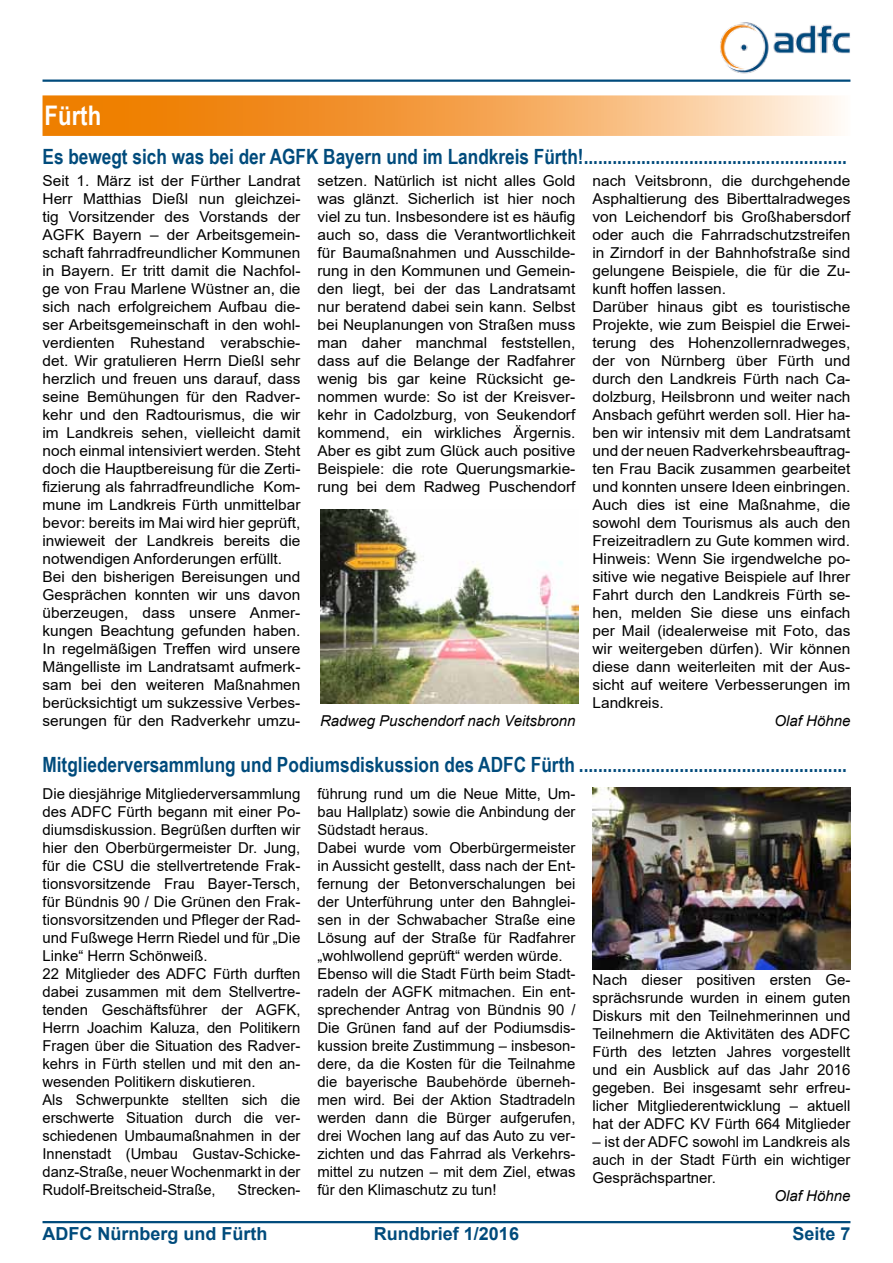
<style>
.page{position:relative;width:893px;height:1263px;background:#fff}
.page>*{position:absolute;margin:0;border:0;box-sizing:border-box;transform-origin:0 0}
.t1{font:700 27px "Arial Narrow";color:#fff}
.t2{font:700 21px "Arial Narrow";color:#004b7c}
.t3{font:700 18px "Arial";color:#004b7c}
.t4{font:15px/18px "Arial";color:#000}
.t5{font:italic 15px "Arial";color:#000}
</style>
<div class="page">
<hr style="left:43px;top:1221px;width:807px;height:2px;background:#004b7c">
<hr style="left:43px;top:80px;width:807px;height:2px;background:#004b7c">
<img style="left:720px;top:22px;width:130px;height:52px">
<svg style="left:43px;top:95px;width:795px;height:41px;background:#f4a856"></svg>
<img style="left:320px;top:510px;width:258px;height:193px">
<img style="left:592px;top:788px;width:258px;height:181px">
<h1 class="t1" style="left:45px;top:100px;width:58px">Fürth</h1>
<h2 class="t2" style="left:43px;top:144px;width:806px">Es bewegt sich was bei der AGFK Bayern und im Landkreis Fürth!.......................................................</h2>
<p class="t4" style="left:43px;top:172px;width:259px">Seit 1. März ist der Fürther Landrat Herr Matthias Dießl nun gleichzei&shy;tig Vorsitzender des Vorstands der AGFK Bayern – der Arbeitsgemein&shy;schaft fahrradfreundlicher Kommunen in Bayern. Er tritt damit die Nachfol&shy;ge von Frau Marlene Wüstner an, die sich nach erfolgreichem Aufbau die&shy;ser Arbeitsgemeinschaft in den wohl&shy;verdienten Ruhestand verabschie&shy;det. Wir gratulieren Herrn Dießl sehr herzlich und freuen uns darauf, dass seine Bemühungen für den Radver&shy;kehr und den Radtourismus, die wir im Landkreis sehen, vielleicht damit noch einmal intensiviert werden. Steht doch die Hauptbereisung für die Zerti&shy;fizierung als fahrradfreundliche Kom&shy;mune im Landkreis Fürth unmittelbar bevor: bereits im Mai wird hier geprüft, inwieweit der Landkreis bereits die notwendigen Anforderungen erfüllt.<br>Bei den bisherigen Bereisungen und Gesprächen konnten wir uns davon überzeugen, dass unsere Anmer&shy;kungen Beachtung gefunden haben.<br>In regelmäßigen Treffen wird unsere Mängelliste im Landratsamt aufmerk&shy;sam bei den weiteren Maßnahmen berücksichtigt um sukzessive Verbes&shy;serungen für den Radverkehr umzu-</p>
<p class="t4" style="left:317px;top:172px;width:259px;text-align:justify">setzen. Natürlich ist nicht alles Gold was glänzt. Sicherlich ist hier noch viel zu tun. Insbesondere ist es häufig auch so, dass die Verantwortlichkeit für Baumaßnahmen und Ausschilde&shy;rung in den Kommunen und Gemein&shy;den liegt, bei der das Landratsamt nur beratend dabei sein kann. Selbst bei Neuplanungen von Straßen muss man daher manchmal feststellen, dass auf die Belange der Radfahrer wenig bis gar keine Rücksicht ge&shy;nommen wurde: So ist der Kreisver&shy;kehr in Cadolzburg, von Seukendorf kommend, ein wirkliches Ärgernis.<br>Aber es gibt zum Glück auch positive Beispiele: die rote Querungsmarkie&shy;rung bei dem Radweg Puschendorf</p>
<p class="t4" style="left:592px;top:172px;width:259px">nach Veitsbronn, die durchgehende Asphaltierung des Biberttalradweges von Leichendorf bis Großhabersdorf oder auch die Fahrradschutzstreifen in Zirndorf in der Bahnhofstraße sind gelungene Beispiele, die für die Zu&shy;kunft hoffen lassen.<br>Darüber hinaus gibt es touristische Projekte, wie zum Beispiel die Erwei&shy;terung des Hohenzollernradweges, der von Nürnberg über Fürth und durch den Landkreis Fürth nach Ca&shy;dolzburg, Heilsbronn und weiter nach Ansbach geführt werden soll. Hier ha&shy;ben wir intensiv mit dem Landratsamt und der neuen Radverkehrsbeauftrag&shy;ten Frau Bacik zusammen gearbeitet und konnten unsere Ideen einbringen.<br>Auch dies ist eine Maßnahme, die sowohl dem Tourismus als auch den Freizeitradlern zu Gute kommen wird.<br>Hinweis: Wenn Sie irgendwelche po&shy;sitive wie negative Beispiele auf Ihrer Fahrt durch den Landkreis Fürth se&shy;hen, melden Sie diese uns einfach per Mail (idealerweise mit Foto, das wir weitergeben dürfen). Wir können diese dann weiterleiten mit der Aus&shy;sicht auf weitere Verbesserungen im Landkreis.</p>
<p class="t5" style="left:775px;top:711px;width:77px">Olaf Höhne</p>
<h2 class="t2" style="left:43px;top:752px;width:806px">Mitgliederversammlung und Podiumsdiskussion des ADFC Fürth ........................................................</h2>
<p class="t4" style="left:43px;top:784px;width:259px">Die diesjährige Mitgliederversammlung des ADFC Fürth begann mit einer Po&shy;diumsdiskussion. Begrüßen durften wir hier den Oberbürgermeister Dr. Jung, für die CSU die stellvertretende Frak&shy;tionsvorsitzende Frau Bayer-Tersch, für Bündnis 90 / Die Grünen den Frak&shy;tionsvorsitzenden und Pfleger der Rad&shy;und Fußwege Herrn Riedel und für „Die Linke“ Herrn Schönweiß.<br>22 Mitglieder des ADFC Fürth durften dabei zusammen mit dem Stellvertre&shy;tenden Geschäftsführer der AGFK, Herrn Joachim Kaluza, den Politikern Fragen über die Situation des Radver&shy;kehrs in Fürth stellen und mit den an&shy;wesenden Politikern diskutieren.<br>Als Schwerpunkte stellten sich die erschwerte Situation durch die ver&shy;schiedenen Umbaumaßnahmen in der Innenstadt (Umbau Gustav-Schicke&shy;danz-Straße, neuer Wochenmarkt in der Rudolf-Breitscheid-Straße,</p>
<p class="t5" style="left:320px;top:711px;width:257px">Radweg Puschendorf nach Veitsbronn</p>
<p class="t4" style="left:317px;top:784px;width:259px">führung rund um die Neue Mitte, Um&shy;bau Hallplatz) sowie die Anbindung der Südstadt heraus.<br>Dabei wurde vom Oberbürgermeister in Aussicht gestellt, dass nach der Ent&shy;fernung der Betonverschalungen bei der Unterführung unter den Bahnglei&shy;sen in der Schwabacher Straße eine Lösung auf der Straße für Radfahrer „wohlwollend geprüft“ werden würde.<br>Ebenso will die Stadt Fürth beim Stadt&shy;radeln der AGFK mitmachen. Ein ent&shy;sprechender Antrag von Bündnis 90 / Die Grünen fand auf der Podiumsdis&shy;kussion breite Zustimmung – insbeson&shy;dere, da die Kosten für die Teilnahme die bayerische Baubehörde überneh&shy;men wird. Bei der Aktion Stadtradeln werden dann die Bürger aufgerufen, drei Wochen lang auf das Auto zu ver&shy;zichten und das Fahrrad als Verkehrs&shy;mittel zu nutzen – mit dem Ziel, etwas für den Klimaschutz zu tun!</p>
<p class="t4" style="left:592px;top:971px;width:259px;text-align:justify">Nach dieser positiven ersten Ge&shy;sprächsrunde wurden in einem guten Diskurs mit den Teilnehmerinnen und Teilnehmern die Aktivitäten des ADFC Fürth des letzten Jahres vorgestellt und ein Ausblick auf das Jahr 2016 gegeben. Bei insgesamt sehr erfreu&shy;licher Mitgliederentwicklung – aktuell hat der ADFC KV Fürth 664 Mitglieder</p>
<p class="t4" style="left:592px;top:1133px;width:259px;text-align:justify">– ist der ADFC sowohl im Landkreis als auch in der Stadt Fürth ein wichtiger Gesprächspartner.</p>
<p class="t5" style="left:775px;top:1186px;width:77px">Olaf Höhne</p>
<p class="t4" style="left:238px;top:1180px;width:63px">Strecken-</p>
<p class="t3" style="left:43px;top:1221px;width:226px">ADFC Nürnberg und Fürth</p>
<p class="t3" style="left:374px;top:1221px;width:147px">Rundbrief 1/2016</p>
<p class="t3" style="left:792px;top:1221px;width:60px">Seite 7</p>
</div>
